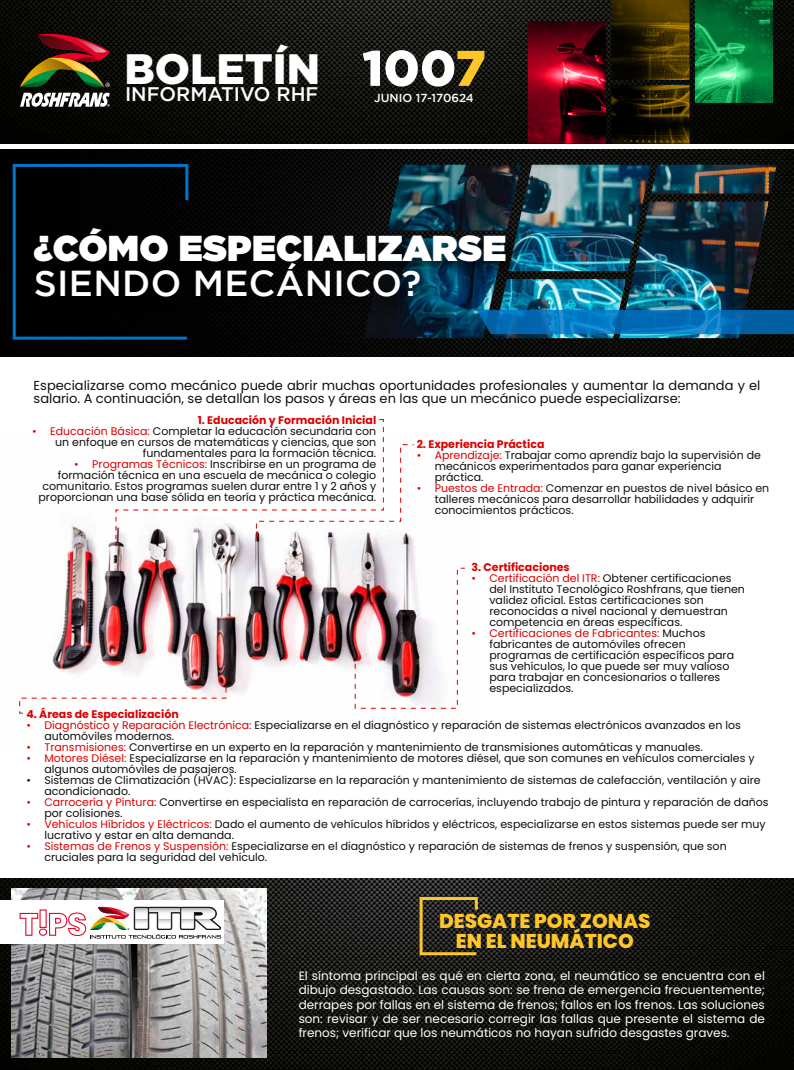
<style>
.page{position:relative;width:794px;height:1070px;background:#fff}
.page>*{position:absolute;margin:0;border:0;box-sizing:border-box;transform-origin:0 0}
.t1{font:900 50px "Gotham";color:#fff}
.t2{font:900 42.5px "Gotham";color:#fff}
.t3{font:900 36px "Gotham";letter-spacing:.01em;color:#fff}
.t4{font:500 36px "Gotham";letter-spacing:.01em;color:#fff}
.t5{font:800 20px/20px "Poppins";color:#ffc629;text-align:center}
.t6{font:500 19.6px "Gotham";color:#fff}
.t7{font:13px/13px "Poppins";color:#0e0e0d}
.t8{font:12px/14.4px "Poppins";color:#fff;text-align:justify}
.t9{font:500 11.6px "Gotham";color:#fff}
.t10{font:11px/11px "Poppins";color:#0e0e0d}
.t11{font:700 11px "Poppins";color:#dc0000}
.s1{color:#ffc629}
.s2{color:#dc0000}
</style>
<div class="page">
<img style="left:52px;top:523px;width:364px;height:171px">
<img style="left:0;top:0;width:794px;height:144px">
<svg style="left:20px;top:32px;width:90px;height:55px;background:#4d2d16"></svg>
<svg style="left:20px;top:93px;width:90px;height:14px"></svg>
<img style="left:528px;top:0;width:245px;height:144px">
<svg style="left:528px;top:21px;width:78px;height:123px;background:#650718"></svg>
<svg style="left:695px;top:0;width:78px;height:103px;background:#0f8a47"></svg>
<svg style="left:611px;top:0;width:78px;height:80px;background:#3c2c00"></svg>
<svg style="left:611px;top:85px;width:78px;height:59px;background:#241a00"></svg>
<img style="left:0;top:878px;width:794px;height:192px">
<img style="left:11px;top:888px;width:255px;height:169px">
<div style="left:0;top:900px;width:224px;height:43px;background:#fff"></div>
<svg style="left:19px;top:906px;width:202px;height:32px"></svg>
<svg style="left:419px;top:897px;width:59px;height:58px;background:#453c24"></svg>
<svg style="left:0;top:150px;width:794px;height:206px;background:#070806"></svg>
<svg style="left:13px;top:164px;width:175px;height:176px;background:#010e17"></svg>
<img style="left:364px;top:165px;width:413px;height:173px">
<img style="left:26px;top:220px;width:512px;height:104px">
<svg style="left:477px;top:310px;width:317px;height:24px;background:#056eb4"></svg>
<svg style="left:115px;top:419px;width:300px;height:127px"></svg>
<img style="left:354px;top:567px;width:111px;height:142px">
<svg style="left:19px;top:676px;width:208px;height:38px"></svg>
<h2 class="t2" style="left:125px;top:44px;width:197px">BOLETÍN</h2>
<h3 class="t6" style="left:125px;top:83px;width:195px">INFORMATIVO RHF</h3>
<p class="t9" style="left:374px;top:92px;width:101px">JUNIO 17-170624</p>
<h1 class="t1" style="left:362px;top:39px;width:125px">100<span class="s1">7</span></h1>
<h3 class="t3" style="left:34px;top:222px;width:474px">¿CÓMO ESPECIALIZARSE</h3>
<h3 class="t4" style="left:34px;top:263px;width:389px">SIENDO MECÁNICO?</h3>
<p class="t7" style="left:34px;top:379px;width:728px">Especializarse como mecánico puede abrir muchas oportunidades profesionales y aumentar la demanda y el salario. A continuación, se detallan los pasos y áreas en las que un mecánico puede especializarse:</p>
<p class="t11" style="left:198px;top:413px;width:180px">1. Educación y Formación Inicial</p>
<p class="t10" style="left:32px;top:425px;width:345px;text-align:right"><span class="s2">• Educación Básica:</span> Completar la educación secundaria con un enfoque en cursos de matemáticas y ciencias, que son fundamentales para la formación técnica.</p>
<p class="t10" style="left:38px;top:458px;width:339px;text-align:right"><span class="s2">• Programas Técnicos:</span> Inscribirse en un programa de formación técnica en una escuela de mecánica o colegio comunitario. Estos programas suelen durar entre 1 y 2 años y proporcionan una base sólida en teoría y práctica mecánica.</p>
<p class="t11" style="left:417px;top:438px;width:129px">2. Experiencia Práctica</p>
<p class="t10" style="left:435px;top:450px;width:328px;text-indent:-18px"><span class="s2">• Aprendizaje:</span> Trabajar como aprendiz bajo la supervisión de mecánicos experimentados para ganar experiencia práctica.</p>
<p class="t10" style="left:435px;top:483px;width:336px;text-indent:-18px"><span class="s2">• Puestos de Entrada:</span> Comenzar en puestos de nivel básico en talleres mecánicos para desarrollar habilidades y adquirir conocimientos prácticos.</p>
<p class="t11" style="left:471px;top:561px;width:100px">3. Certificaciones</p>
<p class="t10" style="left:489px;top:573px;width:257px;text-indent:-18px"><span class="s2">• Certificación del ITR:</span> Obtener certificaciones del Instituto Tecnológico Roshfrans, que tienen validez oficial. Estas certificaciones son reconocidas a nivel nacional y demuestran competencia en áreas específicas.</p>
<p class="t10" style="left:489px;top:628px;width:246px;text-indent:-18px"><span class="s2">• Certificaciones de Fabricantes:</span> Muchos fabricantes de automóviles ofrecen programas de certificación específicos para sus vehículos, lo que puede ser muy valioso para trabajar en concesionarios o talleres especializados.</p>
<p class="t11" style="left:26px;top:708px;width:154px">4. Áreas de Especialización</p>
<p class="t10" style="left:44px;top:720px;width:698px;text-indent:-18px"><span class="s2">• Diagnóstico y Reparación Electrónica:</span> Especializarse en el diagnóstico y reparación de sistemas electrónicos avanzados en los automóviles modernos.</p>
<p class="t10" style="left:26px;top:742px;width:678px"><span class="s2">• Transmisiones:</span> Convertirse en un experto en la reparación y mantenimiento de transmisiones automáticas y manuales.</p>
<p class="t10" style="left:44px;top:753px;width:711px;text-indent:-18px"><span class="s2">• Motores Diésel:</span> Especializarse en la reparación y mantenimiento de motores diésel, que son comunes en vehículos comerciales y algunos automóviles de pasajeros.</p>
<p class="t10" style="left:44px;top:775px;width:717px;text-indent:-18px">• Sistemas de Climatización (HVAC): Especializarse en la reparación y mantenimiento de sistemas de calefacción, ventilación y aire acondicionado.</p>
<p class="t10" style="left:44px;top:797px;width:725px;text-indent:-18px"><span class="s2">• Carrocería y Pintura:</span> Convertirse en especialista en reparación de carrocerías, incluyendo trabajo de pintura y reparación de daños por colisiones.</p>
<p class="t10" style="left:44px;top:819px;width:723px;text-indent:-18px"><span class="s2">• Vehículos Híbridos y Eléctricos:</span> Dado el aumento de vehículos híbridos y eléctricos, especializarse en estos sistemas puede ser muy lucrativo y estar en alta demanda.</p>
<p class="t10" style="left:44px;top:841px;width:684px;text-indent:-18px"><span class="s2">• Sistemas de Frenos y Suspensión:</span> Especializarse en el diagnóstico y reparación de sistemas de frenos y suspensión, que son cruciales para la seguridad del vehículo.</p>
<h3 class="t5" style="left:439px;top:910px;width:213px">DESGATE POR ZONAS<br>EN EL NEUMÁTICO</h3>
<p class="t8" style="left:299px;top:968px;width:468px">El síntoma principal es qué en cierta zona, el neumático se encuentra con el dibujo desgastado. Las causas son: se frena de emergencia frecuentemente; derrapes por fallas en el sistema de frenos; fallos en los frenos. Las soluciones son: revisar y de ser necesario corregir las fallas que presente el sistema de frenos; verificar que los neumáticos no hayan sufrido desgastes graves.</p>
</div>
